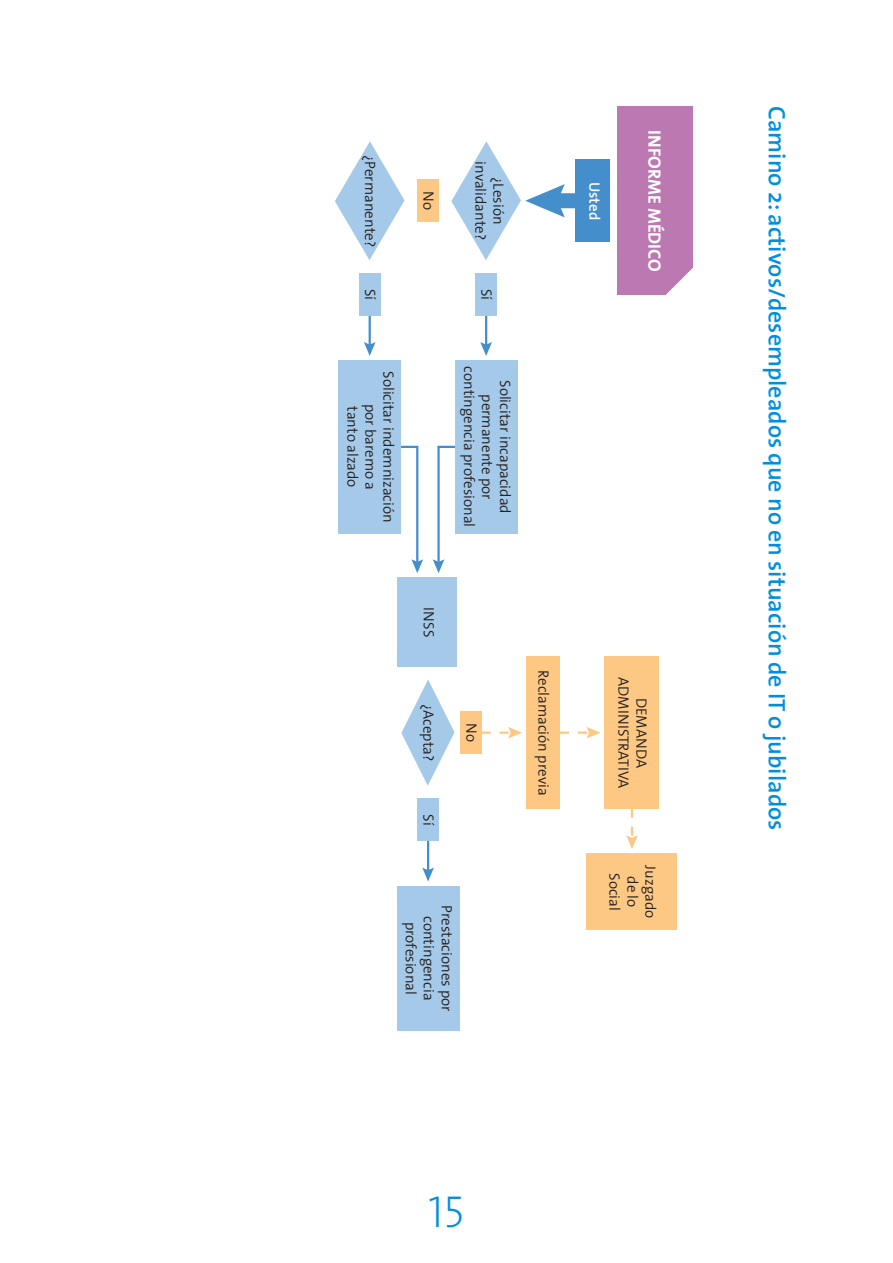
<style>
.page{position:relative;width:893px;height:1263px;background:#fff}
.page>*{position:absolute;margin:0;border:0;box-sizing:border-box;transform-origin:0 0}
.t1{font:45px "The Sans Extra Light Caps";color:#008fde}
.t2{font:600 24px "The Sans";color:#008fde}
.t3{font:700 18px "The Sans";color:#fff}
.t4{font:300 15px/18px "The Sans";color:#231f20;text-align:center}
.t5{font:600 15px "The Sans";color:#fff}
</style>
<div class="page">
<div style="left:552px;top:193px;width:31px;height:15px;background:#448ecb"></div>
<hr style="left:485px;top:310px;width:2px;height:36px;background:#448ecb">
<svg style="left:480px;top:342px;width:12px;height:14px"></svg>
<hr style="left:427px;top:833px;width:2px;height:39px;background:#448ecb">
<svg style="left:422px;top:868px;width:12px;height:13px"></svg>
<svg style="left:482px;top:727px;width:40px;height:11px"></svg>
<svg style="left:560px;top:727px;width:40px;height:11px"></svg>
<svg style="left:626px;top:809px;width:12px;height:40px"></svg>
<hr style="left:369px;top:304px;width:2px;height:42px;background:#448ecb">
<svg style="left:364px;top:342px;width:12px;height:14px"></svg>
<svg style="left:433px;top:445px;width:24px;height:128px"></svg>
<svg style="left:398px;top:445px;width:25px;height:128px"></svg>
<div style="left:618px;top:106px;width:75px;height:189px;background:#bb78b1"></div>
<div style="left:575px;top:159px;width:35px;height:83px;background:#448ecb"></div>
<svg style="left:666px;top:268px;width:27px;height:27px"></svg>
<div style="left:397px;top:577px;width:60px;height:90px;background:#a5cae9"></div>
<div style="left:526px;top:656px;width:34px;height:153px;background:#fdc883"></div>
<div style="left:605px;top:656px;width:54px;height:153px;background:#fdc883"></div>
<div style="left:587px;top:853px;width:90px;height:77px;background:#fdc883"></div>
<svg style="left:401px;top:680px;width:53px;height:106px"></svg>
<div style="left:475px;top:273px;width:22px;height:42px;background:#a5cae9"></div>
<div style="left:417px;top:798px;width:22px;height:43px;background:#a5cae9"></div>
<div style="left:460px;top:711px;width:22px;height:43px;background:#fdc883"></div>
<div style="left:417px;top:179px;width:22px;height:43px;background:#fdc883"></div>
<div style="left:359px;top:273px;width:21px;height:42px;background:#a5cae9"></div>
<svg style="left:451px;top:141px;width:114px;height:119px"></svg>
<svg style="left:335px;top:141px;width:70px;height:119px"></svg>
<div style="left:397px;top:886px;width:62px;height:145px;background:#a5cae9"></div>
<div style="left:455px;top:360px;width:62px;height:173px;background:#a5cae9"></div>
<div style="left:339px;top:360px;width:62px;height:173px;background:#a5cae9"></div>
<p class="t4" style="left:380px;top:155px;width:94px;rotate:90deg">¿Permanente?</p>
<p class="t4" style="left:438px;top:191px;width:20px;rotate:90deg">No</p>
<p class="t4" style="left:508px;top:161px;width:81px;rotate:90deg">¿Lesión invalidante?</p>
<p class="t4" style="left:380px;top:289px;width:13px;rotate:90deg">Sí</p>
<p class="t4" style="left:496px;top:289px;width:13px;rotate:90deg">Sí</p>
<p class="t4" style="left:398px;top:371px;width:153px;rotate:90deg">Solicitar indemnización</p>
<p class="t4" style="left:362px;top:406px;width:83px;rotate:90deg">tanto alzado</p>
<p class="t4" style="left:380px;top:404px;width:88px;rotate:90deg">por baremo a</p>
<p class="t4" style="left:515px;top:366px;width:162px;rotate:90deg">Solicitar incapacidad permanente por contingencia profesional</p>
<p class="t5" style="left:607px;top:182px;width:40px;rotate:90deg">Usted</p>
<p class="t3" style="left:670px;top:130px;width:143px;rotate:90deg">INFORME MÉDICO</p>
<p class="t4" style="left:438px;top:607px;width:31px;rotate:90deg">INSS</p>
<p class="t4" style="left:438px;top:704px;width:59px;rotate:90deg">¿Acepta?</p>
<p class="t4" style="left:438px;top:814px;width:13px;rotate:90deg">Sí</p>
<p class="t4" style="left:481px;top:723px;width:20px;rotate:90deg">No</p>
<p class="t4" style="left:456px;top:905px;width:108px;rotate:90deg">Prestaciones por contingencia profesional</p>
<p class="t4" style="left:553px;top:670px;width:127px;rotate:90deg">Reclamación previa</p>
<p class="t4" style="left:651px;top:677px;width:113px;rotate:90deg">DEMANDA<br>ADMINISTRATIVA</p>
<p class="t4" style="left:660px;top:865px;width:54px;rotate:90deg">Juzgado</p>
<p class="t4" style="left:624px;top:873px;width:39px;rotate:90deg">Social</p>
<p class="t4" style="left:642px;top:876px;width:33px;rotate:90deg">de lo</p>
<h1 class="t1" style="left:428px;top:1187px;width:38px">15</h1>
<h2 class="t2" style="left:797px;top:106px;width:725px;rotate:90deg">Camino 2: activos/desempleados que no en situación de IT o jubilados</h2>
</div>
